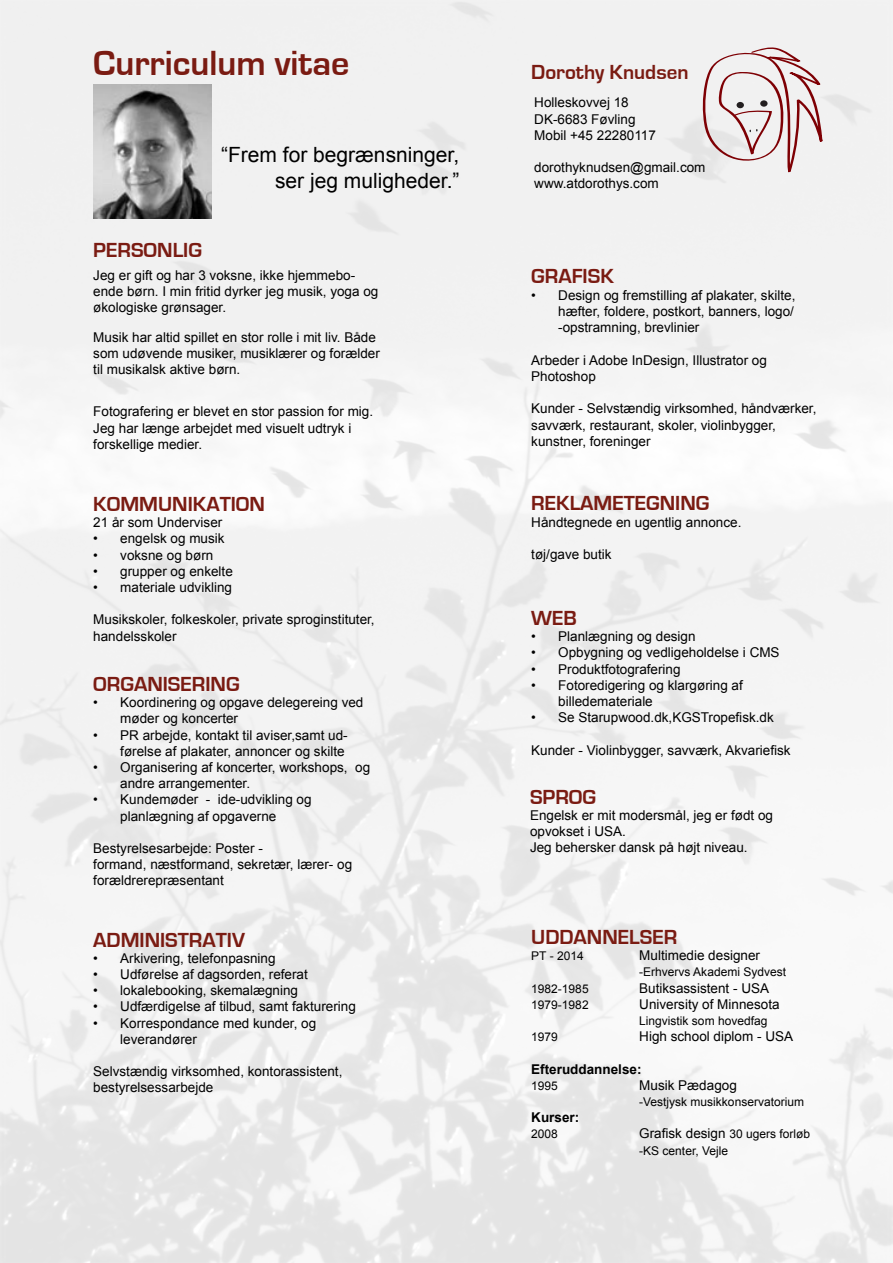
<style>
.page{position:relative;width:893px;height:1263px;background:#fff}
.page>*{position:absolute;margin:0;border:0;box-sizing:border-box;transform-origin:0 0}
.t1{font:700 36px "Eurostile";color:#7a1b12}
.t2{font:700 21px "Eurostile";color:#7a1b12}
.t3{font:21px/25.2px "Arial";color:#000;text-align:right}
.t4{font:13.5px/16.2px "Arial";color:#000}
.t5{font:700 13.5px "Arial";color:#000}
.t6{font:12px "Arial";color:#000}
.s1{font-size:12px}
</style>
<div class="page">
<img style="left:0;top:0;width:893px;height:1263px">
<svg style="left:702px;top:46px;width:120px;height:127px"></svg>
<img style="left:93px;top:85px;width:118px;height:133px">
<h1 class="t1" style="left:93px;top:44px;width:258px">Curriculum vitae</h1>
<h2 class="t2" style="left:93px;top:239px;width:110px">PERSONLIG</h2>
<h2 class="t3" style="left:221px;top:143px;width:240px">“Frem for begrænsninger, ser jeg muligheder.”</h2>
<p class="t4" style="left:93px;top:267px;width:287px">Jeg er gift og har 3 voksne, ikke hjemmebo&shy;ende børn. I min fritid dyrker jeg musik, yoga og økologiske grønsager.</p>
<p class="t4" style="left:93px;top:329px;width:288px">Musik har altid spillet en stor rolle i mit liv. Både som udøvende musiker, musiklærer og forælder til musikalsk aktive børn.</p>
<p class="t4" style="left:93px;top:404px;width:281px">Fotografering er blevet en stor passion for mig.<br>Jeg har længe arbejdet med visuelt udtryk i forskellige medier.</p>
<h2 class="t2" style="left:93px;top:493px;width:173px">KOMMUNIKATION</h2>
<p class="t4" style="left:93px;top:514px;width:131px">21 år som Underviser</p>
<p class="t4" style="left:93px;top:531px;width:133px">• engelsk og musik</p>
<p class="t4" style="left:93px;top:547px;width:122px">• voksne og børn</p>
<p class="t4" style="left:93px;top:563px;width:141px">• grupper og enkelte</p>
<p class="t4" style="left:93px;top:579px;width:140px">• materiale udvikling</p>
<p class="t4" style="left:93px;top:612px;width:283px">Musikskoler, folkeskoler, private sproginstituter, handelsskoler</p>
<h2 class="t2" style="left:93px;top:673px;width:148px">ORGANISERING</h2>
<p class="t4" style="left:120px;top:694px;width:245px;text-indent:-27px">• Koordinering og opgave delegereing ved møder og koncerter</p>
<p class="t4" style="left:93px;top:727px;width:256px;text-align:right">• PR arbejde, kontakt til aviser,samt ud&shy;førelse af plakater, annoncer og skilte</p>
<p class="t4" style="left:120px;top:759px;width:251px;text-indent:-27px">• Organisering af koncerter, workshops, og andre arrangementer.</p>
<p class="t4" style="left:120px;top:792px;width:193px;text-indent:-27px">• Kundemøder - ide-udvikling og planlægning af opgaverne</p>
<p class="t4" style="left:93px;top:840px;width:260px">Bestyrelsesarbejde: Poster -<br>formand, næstformand, sekretær, lærer- og forældrerepræsentant</p>
<h2 class="t2" style="left:93px;top:928px;width:153px">ADMINISTRATIV</h2>
<p class="t4" style="left:93px;top:950px;width:184px">• Arkivering, telefonpasning</p>
<p class="t4" style="left:93px;top:966px;width:216px">• Udførelse af dagsorden, referat</p>
<p class="t4" style="left:93px;top:982px;width:206px">• lokalebooking, skemalægning</p>
<p class="t4" style="left:93px;top:999px;width:264px">• Udfærdigelse af tilbud, samt fakturering</p>
<p class="t4" style="left:120px;top:1015px;width:197px;text-indent:-27px">• Korrespondance med kunder, og leverandører</p>
<p class="t4" style="left:93px;top:1063px;width:251px">Selvstændig virksomhed, kontorassistent, bestyrelsessarbejde</p>
<h2 class="t2" style="left:531px;top:61px;width:159px">Dorothy Knudsen</h2>
<p class="t4" style="left:534px;top:95px;width:123px">Holleskovvej 18<br>DK-6683 Føvling<br>Mobil +45 22280117</p>
<p class="t4" style="left:534px;top:159px;width:173px">dorothyknudsen@gmail.com www.atdorothys.com</p>
<h2 class="t2" style="left:531px;top:265px;width:84px">GRAFISK</h2>
<p class="t4" style="left:558px;top:287px;width:239px;text-align:justify;text-indent:-27px">• Design og fremstilling af plakater, skilte, hæfter, foldere, postkort, banners, logo/ -opstramning, brevlinier</p>
<p class="t4" style="left:531px;top:352px;width:237px">Arbeder i Adobe InDesign, Illustrator og<br>Photoshop</p>
<p class="t4" style="left:531px;top:401px;width:287px">Kunder - Selvstændig virksomhed, håndværker, savværk, restaurant, skoler, violinbygger, kunstner, foreninger</p>
<h2 class="t2" style="left:531px;top:492px;width:180px">REKLAMETEGNING</h2>
<p class="t4" style="left:531px;top:514px;width:212px">Håndtegnede en ugentlig annonce.</p>
<p class="t4" style="left:531px;top:546px;width:82px">tøj/gave butik</p>
<h2 class="t2" style="left:531px;top:607px;width:47px">WEB</h2>
<p class="t4" style="left:531px;top:628px;width:166px">• Planlægning og design</p>
<p class="t4" style="left:531px;top:645px;width:250px">• Opbygning og vedligeholdelse i CMS</p>
<p class="t4" style="left:531px;top:661px;width:151px">• Produktfotografering</p>
<p class="t4" style="left:558px;top:677px;width:186px;text-indent:-27px">• Fotoredigering og klargøring af billedemateriale</p>
<p class="t4" style="left:531px;top:709px;width:244px">• Se Starupwood.dk,KGSTropefisk.dk</p>
<p class="t4" style="left:531px;top:742px;width:261px">Kunder - Violinbygger, savværk, Akvariefisk</p>
<h2 class="t2" style="left:530px;top:785px;width:68px">SPROG</h2>
<p class="t4" style="left:530px;top:807px;width:245px">Engelsk er mit modersmål, jeg er født og opvokset i USA.<br>Jeg behersker dansk på højt niveau.</p>
<h2 class="t2" style="left:531px;top:926px;width:147px">UDDANNELSER</h2>
<p class="t6" style="left:531px;top:948px;width:54px">PT - 2014</p>
<p class="t4" style="left:639px;top:947px;width:122px">Multimedie designer</p>
<p class="t6" style="left:639px;top:964px;width:148px">-Erhvervs Akademi Sydvest</p>
<p class="t6" style="left:531px;top:980px;width:59px">1982-1985</p>
<p class="t4" style="left:639px;top:980px;width:131px">Butiksassistent - USA</p>
<p class="t6" style="left:531px;top:997px;width:59px">1979-1982</p>
<p class="t4" style="left:639px;top:996px;width:142px">University of Minnesota</p>
<p class="t6" style="left:639px;top:1013px;width:130px">Lingvistik som hovedfag</p>
<p class="t6" style="left:531px;top:1029px;width:28px">1979</p>
<p class="t4" style="left:639px;top:1028px;width:155px">High school diplom - USA</p>
<p class="t5" style="left:531px;top:1060px;width:112px">Efteruddannelse:</p>
<p class="t6" style="left:531px;top:1078px;width:28px">1995</p>
<p class="t4" style="left:639px;top:1077px;width:99px">Musik Pædagog</p>
<p class="t6" style="left:639px;top:1094px;width:166px">-Vestjysk musikkonservatorium</p>
<p class="t5" style="left:531px;top:1108px;width:50px">Kurser:</p>
<p class="t6" style="left:531px;top:1126px;width:28px">2008</p>
<p class="t4" style="left:639px;top:1126px;width:172px">Grafisk design <span class="s1">30 ugers forløb</span></p>
<p class="t6" style="left:639px;top:1142px;width:90px">-KS center, Vejle</p>
</div>
